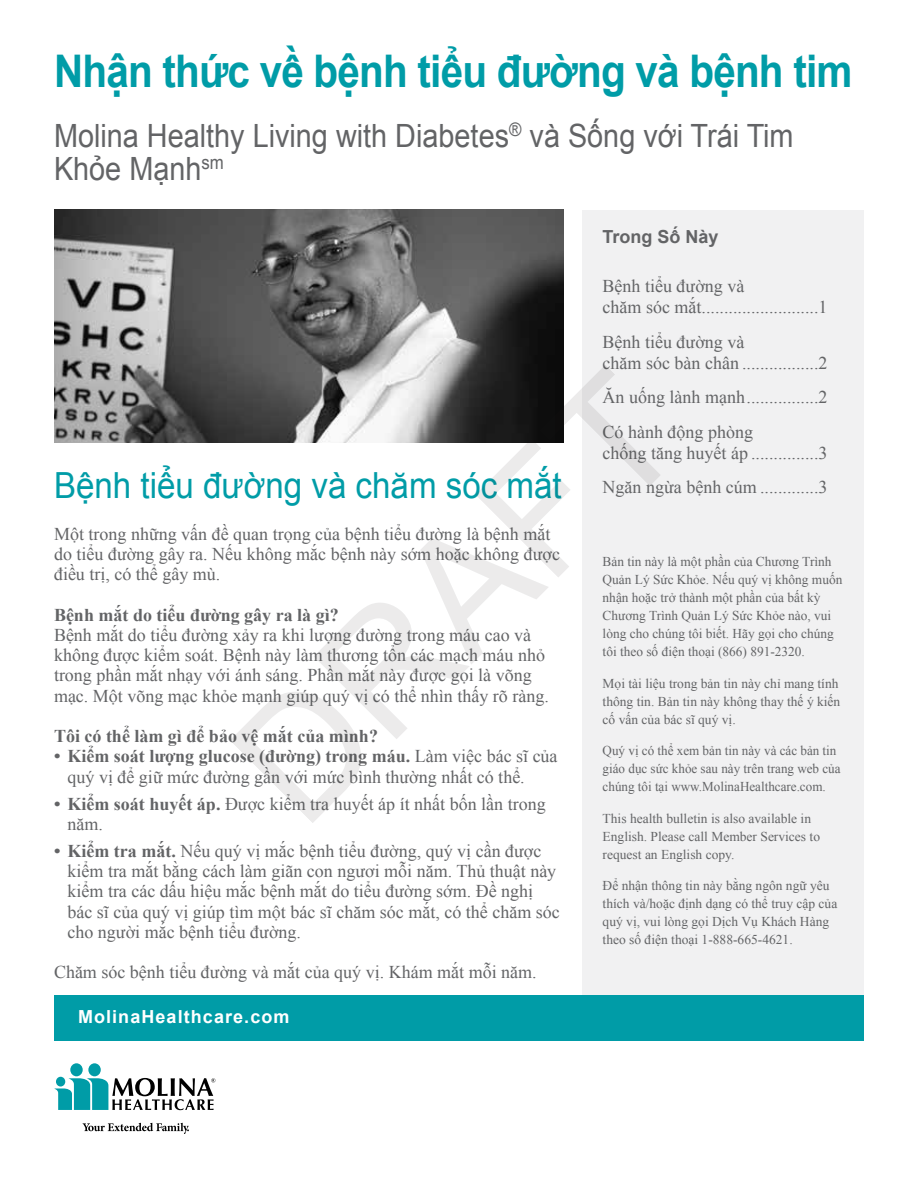
<style>
.page{position:relative;width:918px;height:1188px;background:#fff}
.page>*{position:absolute;margin:0;border:0;box-sizing:border-box;transform-origin:0 0}
.t1{font:700 45px "Arial";letter-spacing:-.02em;color:#009ca7;scale:.9 1}
.t2{font:36px "Arial";color:#009ca7;scale:.92 1}
.t3{font:32.1px/33.2px "Arial";color:#636466;scale:.9 1}
.t4{font:18px/20.2px "Times New Roman";color:#636466}
.t5{font:700 18px "Times New Roman";color:#636466}
.t6{font:700 18px "Arial";letter-spacing:.06em;color:#fff}
.t7{font:700 18px "Arial";color:#636466}
.t8{font:13.5px/18px "Times New Roman";color:#636466}
.s1{font-weight:700}
</style>
<div class="page">
<svg style="left:83px;top:1123px;width:106px;height:11px"></svg>
<div style="left:88px;top:1063px;width:13px;height:13px;background:#009ca7;border-radius:50%"></div>
<div style="left:70px;top:1063px;width:13px;height:13px;background:#009ca7;border-radius:50%"></div>
<svg style="left:54px;top:1078px;width:161px;height:32px"></svg>
<div style="left:56px;top:1077px;width:9px;height:10px;background:#009ca7;border-radius:50%"></div>
<div style="left:583px;top:210px;width:281px;height:792px;background:#f1f1f2"></div>
<div style="left:54px;top:995px;width:810px;height:46px;background:#009ca7"></div>
<img style="left:54px;top:210px;width:510px;height:233px">
<svg style="left:230px;top:365px;width:430px;height:458px"></svg>
<h1 class="t1" style="left:54px;top:41px;width:889px">Nhận thức về bệnh tiểu đường và bệnh tim</h1>
<h3 class="t3" style="left:54px;top:119px;width:823px">Molina Healthy Living with Diabetes<sup>®</sup> và Sống với Trái Tim<br>Khỏe Mạnh<sup>sm</sup></h3>
<h2 class="t2" style="left:54px;top:461px;width:553px">Bệnh tiểu đường và chăm sóc mắt</h2>
<p class="t4" style="left:54px;top:523px;width:507px">Một trong những vấn đề quan trọng của bệnh tiểu đường là bệnh mắt do tiểu đường gây ra. Nếu không mắc bệnh này sớm hoặc không được điều trị, có thể gây mù.</p>
<p class="t5" style="left:54px;top:602px;width:286px">Bệnh mắt do tiểu đường gây ra là gì?</p>
<p class="t4" style="left:54px;top:624px;width:496px">Bệnh mắt do tiểu đường xảy ra khi lượng đường trong máu cao và không được kiểm soát. Bệnh này làm thương tổn các mạch máu nhỏ trong phần mắt nhạy với ánh sáng. Phần mắt này được gọi là võng mạc. Một võng mạc khỏe mạnh giúp quý vị có thể nhìn thấy rõ ràng.</p>
<p class="t5" style="left:54px;top:724px;width:325px">Tôi có thể làm gì để bảo vệ mắt của mình?</p>
<p class="t4" style="left:68px;top:746px;width:492px;text-indent:-14px"><span class="s1">• Kiểm soát lượng glucose (đường) trong máu.</span> Làm việc bác sĩ của quý vị để giữ mức đường gần với mức bình thường nhất có thể.</p>
<p class="t4" style="left:68px;top:793px;width:480px;text-indent:-14px"><span class="s1">• Kiểm soát huyết áp.</span> Được kiểm tra huyết áp ít nhất bốn lần trong năm.</p>
<p class="t4" style="left:68px;top:840px;width:494px;text-indent:-14px"><span class="s1">• Kiểm tra mắt.</span> Nếu quý vị mắc bệnh tiểu đường, quý vị cần được kiểm tra mắt bằng cách làm giãn con ngươi mỗi năm. Thủ thuật này kiểm tra các dấu hiệu mắc bệnh mắt do tiểu đường sớm. Đề nghị bác sĩ của quý vị giúp tìm một bác sĩ chăm sóc mắt, có thể chăm sóc cho người mắc bệnh tiểu đường.</p>
<p class="t4" style="left:54px;top:962px;width:484px">Chăm sóc bệnh tiểu đường và mắt của quý vị. Khám mắt mỗi năm.</p>
<p class="t6" style="left:78px;top:1005px;width:213px">MolinaHealthcare.com</p>
<p class="t7" style="left:603px;top:225px;width:118px">Trong Số Này</p>
<p class="t4" style="left:603px;top:276px;width:226px;line-height:21px">Bệnh tiểu đường và<br>chăm sóc mắt..........................1</p>
<p class="t4" style="left:603px;top:331px;width:226px;line-height:21px">Bệnh tiểu đường và<br>chăm sóc bàn chân .................2</p>
<p class="t4" style="left:603px;top:380px;width:226px;line-height:34.5px">Ăn uống lành mạnh................2<br>Có hành động phòng</p>
<p class="t4" style="left:603px;top:435px;width:226px;line-height:34.5px">chống tăng huyết áp ...............3<br>Ngăn ngừa bệnh cúm .............3</p>
<p class="t8" style="left:603px;top:553px;width:241px">Bản tin này là một phần của Chương Trình Quản Lý Sức Khỏe. Nếu quý vị không muốn nhận hoặc trở thành một phần của bất kỳ Chương Trình Quản Lý Sức Khỏe nào, vui lòng cho chúng tôi biết. Hãy gọi cho chúng tôi theo số điện thoại (866) 891-2320.</p>
<p class="t8" style="left:603px;top:674px;width:239px">Mọi tài liệu trong bản tin này chỉ mang tính thông tin. Bản tin này không thay thế ý kiến cố vấn của bác sĩ quý vị.</p>
<p class="t8" style="left:603px;top:742px;width:240px">Quý vị có thể xem bản tin này và các bản tin giáo dục sức khỏe sau này trên trang web của chúng tôi tại www.MolinaHealthcare.com.</p>
<p class="t8" style="left:603px;top:809px;width:219px">This health bulletin is also available in<br>English. Please call Member Services to request an English copy.</p>
<p class="t8" style="left:603px;top:877px;width:236px">Để nhận thông tin này bằng ngôn ngữ yêu thích và/hoặc định dạng có thể truy cập của quý vị, vui lòng gọi Dịch Vụ Khách Hàng theo số điện thoại 1-888-665-4621.</p>
</div>
